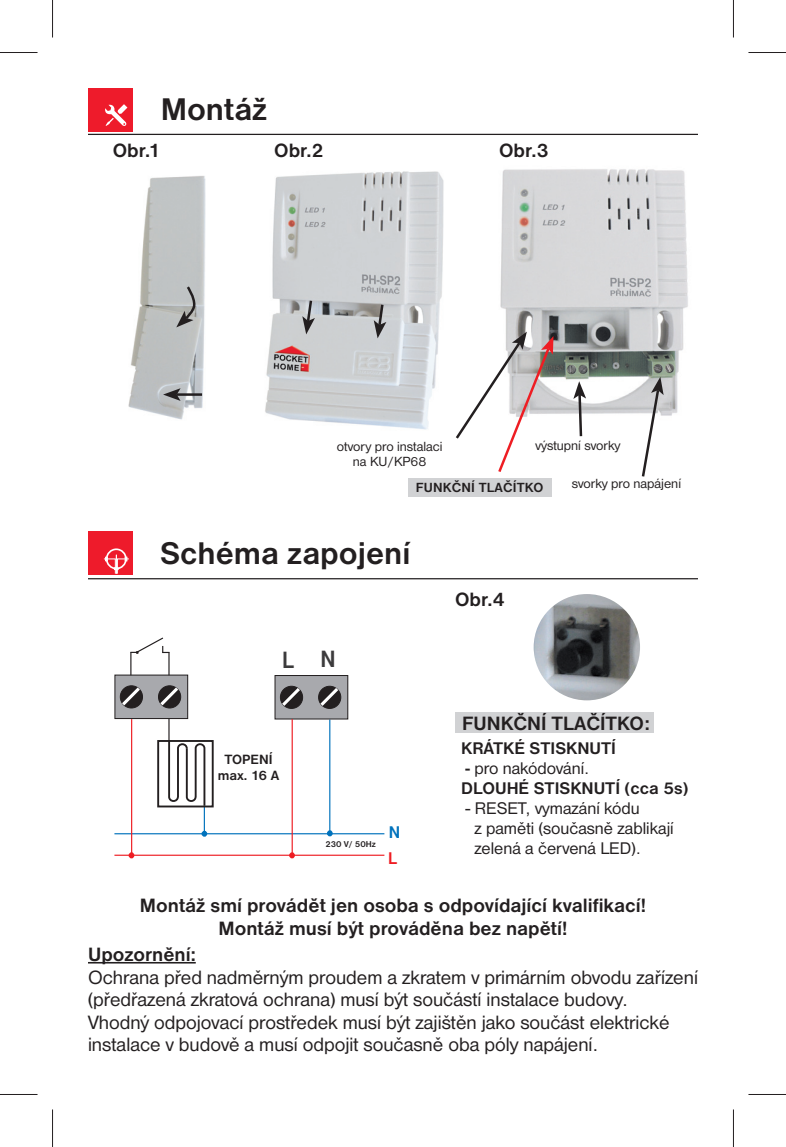
<style>
.page{position:relative;width:786px;height:1147px;background:#fff}
.page>*{position:absolute;margin:0;border:0;box-sizing:border-box;transform-origin:0 0}
.t1{font:700 32.5px "Nimbus Sans DOT";color:#231f20}
.t2{font:700 24.5px "Nimbus Sans DOT";color:#3c3b3c;scale:.89 1}
.t3{font:20px/22.5px "Nimbus Sans DOT";color:#231f20}
.t4{font:700 20px/22.5px "Nimbus Sans DOT";color:#231f20;text-align:center}
.t5{font:17.5px/20px "Nimbus Sans DOT";color:#231f20}
.t6{font:700 17.5px/20px "Nimbus Sans DOT";color:#231f20}
.t7{font:700 17.5px "Nimbus Sans DOT";color:#ee1d23;scale:.94 1}
.t8{font:700 17.5px "Nimbus Sans DOT";color:#0072bc;scale:.94 1}
.t9{font:700 14px/16.8px "Nimbus Sans DOT";color:#231f20;text-align:center}
.t10{font:13.75px/15px "Nimbus Sans DOT";color:#231f20;text-align:center}
.t11{font:700 13.75px "Nimbus Sans DOT";letter-spacing:.015em;color:#231f20}
.t12{font:700 8.75px "Nimbus Sans DOT";color:#231f20}
.s1{font-weight:400}
</style>
<div class="page">
<svg style="left:129px;top:852px;width:5px;height:6px"></svg>
<hr style="left:114px;top:854px;width:270px;height:2px;background:#ee1d23">
<hr style="left:114px;top:833px;width:270px;height:1px;background:#0072bc">
<hr style="left:329px;top:719px;width:1px;height:114px;background:#0072bc">
<svg style="left:327px;top:830px;width:5px;height:6px"></svg>
<hr style="left:131px;top:719px;width:1px;height:136px;background:#ee1d23">
<div style="left:115px;top:675px;width:73px;height:43px;background:#a8a9ad"></div>
<div style="left:115px;top:675px;width:73px;height:44px;border:1px solid #231f20"></div>
<svg style="left:119px;top:685px;width:24px;height:24px"></svg>
<svg style="left:158px;top:685px;width:23px;height:24px"></svg>
<div style="left:275px;top:675px;width:73px;height:44px;background:#a8a9ad"></div>
<div style="left:274px;top:675px;width:74px;height:44px;border:1px solid #231f20"></div>
<svg style="left:279px;top:685px;width:24px;height:24px"></svg>
<svg style="left:318px;top:685px;width:23px;height:24px"></svg>
<svg style="left:289px;top:852px;width:6px;height:6px"></svg>
<hr style="left:291px;top:719px;width:2px;height:136px;background:#ee1d23">
<svg style="left:130px;top:637px;width:39px;height:38px"></svg>
<div style="left:157px;top:740px;width:56px;height:67px;border:2px solid #231f20"></div>
<svg style="left:167px;top:719px;width:40px;height:118px"></svg>
<div style="left:455px;top:713px;width:198px;height:20px;background:#d1d2d4"></div>
<div style="left:408px;top:478px;width:143px;height:18px;background:#d1d2d4"></div>
<hr style="left:88px;top:962px;width:108px;height:1px;background:#231f20">
<div style="left:88px;top:88px;width:44px;height:43px;background:#ee1b2b"></div>
<svg style="left:105px;top:104px;width:22px;height:22px"></svg>
<hr style="left:88px;top:134px;width:609px;height:1px;background:#231f20">
<div style="left:88px;top:531px;width:44px;height:44px;background:#ee1b2b"></div>
<div style="left:106px;top:548px;width:21px;height:21px;border:2px solid #fff;border-radius:50%"></div>
<svg style="left:103px;top:555px;width:26px;height:19px"></svg>
<hr style="left:88px;top:578px;width:609px;height:1px;background:#231f20">
<img style="left:128px;top:176px;width:78px;height:244px">
<img style="left:265px;top:171px;width:179px;height:259px">
<img style="left:500px;top:169px;width:188px;height:247px">
<hr style="left:177px;top:393px;width:25px;height:3px;background:#231f20">
<svg style="left:163px;top:388px;width:17px;height:13px"></svg>
<svg style="left:373px;top:302px;width:13px;height:36px"></svg>
<svg style="left:302px;top:298px;width:13px;height:36px"></svg>
<svg style="left:176px;top:285px;width:20px;height:42px"></svg>
<svg style="left:456px;top:332px;width:97px;height:140px"></svg>
<svg style="left:573px;top:381px;width:13px;height:56px"></svg>
<svg style="left:640px;top:377px;width:23px;height:100px"></svg>
<img style="left:533px;top:594px;width:107px;height:106px;border-radius:50%">
<hr style="left:0;top:52px;width:38px;height:1px;background:#231f20">
<hr style="left:748px;top:52px;width:37px;height:1px;background:#231f20">
<hr style="left:0;top:1094px;width:38px;height:1px;background:#231f20">
<hr style="left:748px;top:1094px;width:37px;height:1px;background:#231f20">
<hr style="left:52px;top:0;width:1px;height:38px;background:#231f20">
<hr style="left:52px;top:1109px;width:1px;height:38px;background:#231f20">
<hr style="left:732px;top:0;width:1px;height:38px;background:#231f20">
<hr style="left:732px;top:1109px;width:1px;height:38px;background:#231f20">
<h1 class="t1" style="left:161px;top:98px;width:108px">Montáž</h1>
<p class="t4" style="left:113px;top:140px;width:49px">Obr.1</p>
<p class="t4" style="left:274px;top:140px;width:51px">Obr.2</p>
<p class="t4" style="left:499px;top:140px;width:51px">Obr.3</p>
<p class="t10" style="left:535px;top:439px;width:86px">výstupní svorky</p>
<p class="t10" style="left:571px;top:477px;width:111px">svorky pro napájení</p>
<p class="t10" style="left:337px;top:440px;width:107px">otvory pro instalaci na KU/KP68</p>
<p class="t11" style="left:415px;top:482px;width:129px">FUNKČNÍ TLAČÍTKO</p>
<h1 class="t1" style="left:160px;top:541px;width:252px">Schéma zapojení</h1>
<p class="t2" style="left:282px;top:651px;width:62px">L N</p>
<p class="t9" style="left:218px;top:751px;width:63px">TOPENÍ max. 16 A</p>
<p class="t12" style="left:325px;top:841px;width:52px">230 V/ 50Hz</p>
<p class="t8" style="left:388px;top:826px;width:14px">N</p>
<p class="t7" style="left:388px;top:852px;width:11px">L</p>
<p class="t4" style="left:455px;top:589px;width:51px">Obr.4</p>
<p class="t4" style="left:462px;top:713px;width:189px">FUNKČNÍ TLAČÍTKO:</p>
<p class="t6" style="left:461px;top:739px;width:156px">KRÁTKÉ STISKNUTÍ</p>
<p class="t6" style="left:461px;top:759px;width:229px">- <span class="s1">pro nakódování.<br></span>DLOUHÉ STISKNUTÍ (cca 5s)</p>
<p class="t5" style="left:474px;top:800px;width:201px;text-indent:-9px">- RESET, vymazání kódu<br>z paměti (současně zablikají zelená a červená LED).</p>
<p class="t4" style="left:140px;top:895px;width:507px">Montáž smí provádět jen osoba s odpovídající kvalifikací!<br>Montáž musí být prováděna bez napětí!</p>
<p class="t4" style="left:88px;top:944px;width:109px">Upozornění:</p>
<p class="t3" style="left:88px;top:967px;width:611px">Ochrana před nadměrným proudem a zkratem v primárním obvodu zařízení (předřazená zkratová ochrana) musí být součástí instalace budovy.<br>Vhodný odpojovací prostředek musí být zajištěn jako součást elektrické instalace v budově a musí odpojit současně oba póly napájení.</p>
</div>
